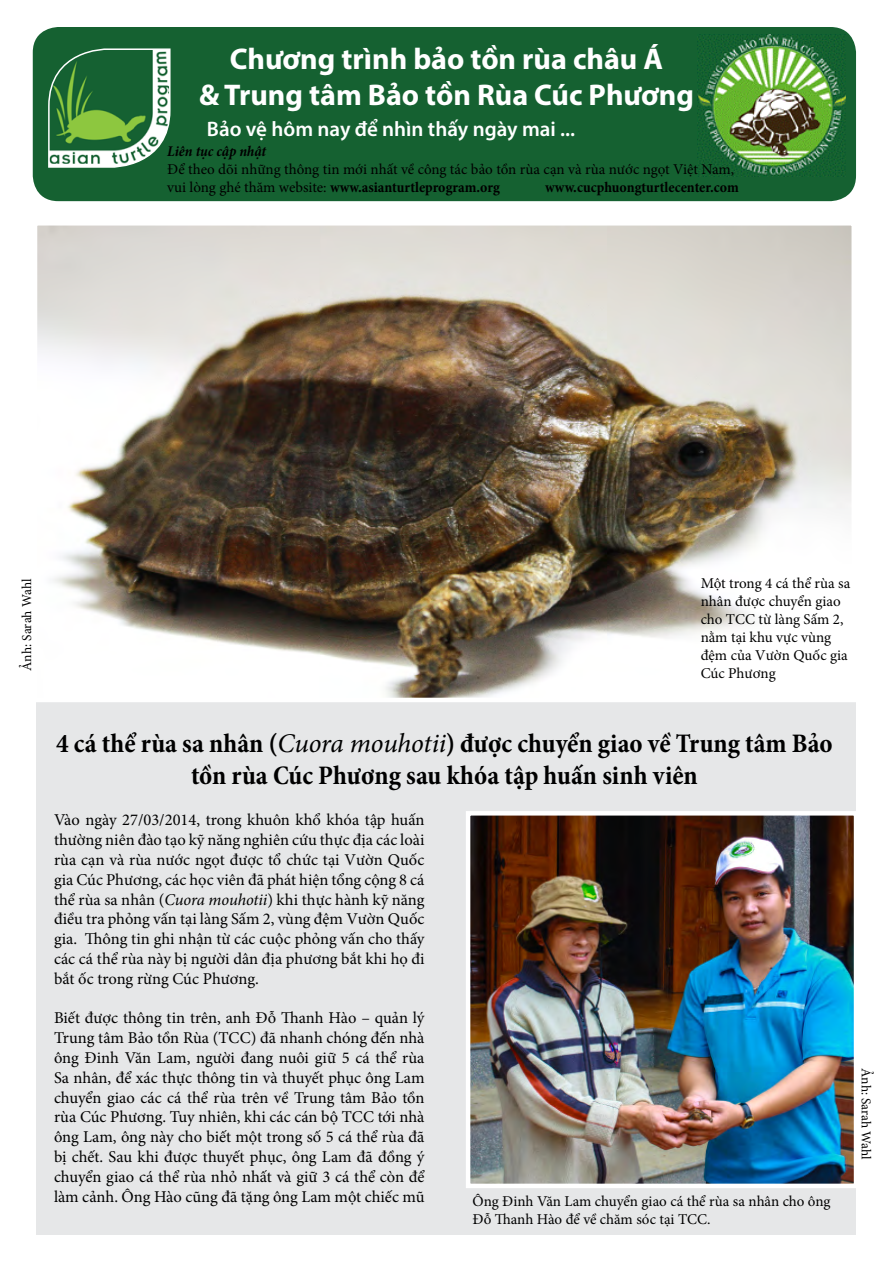
<style>
.page{position:relative;width:893px;height:1263px;background:#fff}
.page>*{position:absolute;margin:0;border:0;box-sizing:border-box;transform-origin:0 0}
.t1{font:700 30px "Myriad Pro";color:#fff}
.PR_Title{font:700 condensed 27px/32.4px "Minion Pro";color:#000;text-align:center}
.t2{font:600 21px "Myriad Pro";color:#fff}
.PR_Paragraph{font:16.5px/19.8px "Minion Pro";color:#000;text-align:justify}
.Photo_text{font:15px/18px "Minion Pro";color:#000}
.t3{font:700 condensed 15px "Minion Pro";color:#000}
.t4{font:italic 700 condensed 15px "Minion Pro";letter-spacing:-.005em;color:#000}
.PHOTO_BY{font:13.5px "Minion Pro";color:#000}
.s1{font-weight:700;font-stretch:condensed}
.s2{font-weight:400;font-style:italic;font-stretch:normal}
.s3{font-style:italic}
</style>
<div class="page">
<div style="left:37px;top:257px;width:819px;height:977px;background:#e6e7e8"></div>
<img style="left:38px;top:226px;width:813px;height:471px">
<div style="left:33px;top:221px;width:823px;height:481px;border:4px solid #fff"></div>
<img style="left:471px;top:816px;width:382px;height:367px">
<div style="left:466px;top:811px;width:392px;height:377px;border:4px solid #fff"></div>
<div style="left:33px;top:27px;width:823px;height:174px;background:#156131;border-radius:26px"></div>
<svg style="left:48px;top:48px;width:123px;height:120px"></svg>
<img style="left:697px;top:34px;width:148px;height:142px">
<p class="t1" style="left:230px;top:40px;width:435px">Chương trình bảo tồn rùa châu Á</p>
<p class="t1" style="left:199px;top:76px;width:496px">&amp; Trung tâm Bảo tồn Rùa Cúc Phương</p>
<p class="t2" style="left:207px;top:116px;width:370px">Bảo vệ hôm nay để nhìn thấy ngày mai ...</p>
<p class="t4" style="left:167px;top:141px;width:100px">Liên tục cập nhật</p>
<p class="Photo_text" style="left:167px;top:161px;width:569px">Để theo dõi những thông tin mới nhất về công tác bảo tồn rùa cạn và rùa nước ngọt Việt Nam, vui lòng ghé thăm website: <span class="s1">www.asianturtleprogram.org</span></p>
<p class="t3" style="left:545px;top:177px;width:195px">www.cucphuongturtlecenter.com</p>
<p class="PHOTO_BY" style="left:18px;top:671px;width:94px;rotate:-90deg">Ảnh: Sarah Wahl</p>
<p class="Photo_text" style="left:701px;top:574px;width:151px">Một trong 4 cá thể rùa sa nhân được chuyển giao cho TCC từ làng Sấm 2, nằm tại khu vực vùng đệm của Vườn Quốc gia<br>Cúc Phương</p>
<p class="PR_Title" style="left:56px;top:727px;width:778px">4 cá thể rùa sa nhân (<span class="s2">Cuora mouhotii</span>) được chuyển giao về Trung tâm Bảo tồn rùa Cúc Phương sau khóa tập huấn sinh viên</p>
<p class="PR_Paragraph" style="left:54px;top:810px;width:372px">Vào ngày 27/03/2014, trong khuôn khổ khóa tập huấn thường niên đào tạo kỹ năng nghiên cứu thực địa các loài rùa cạn và rùa nước ngọt được tổ chức tại Vườn Quốc gia Cúc Phương, các học viên đã phát hiện tổng cộng 8 cá thể rùa sa nhân (<span class="s3">Cuora mouhotii</span>) khi thực hành kỹ năng điều tra phỏng vấn tại làng Sấm 2, vùng đệm Vườn Quốc gia. Thông tin ghi nhận từ các cuộc phỏng vấn cho thấy các cá thể rùa này bị người dân địa phương bắt khi họ đi bắt ốc trong rừng Cúc Phương.</p>
<p class="PR_Paragraph" style="left:54px;top:1008px;width:372px">Biết được thông tin trên, anh Đỗ Thanh Hào – quản lý Trung tâm Bảo tồn Rùa (TCC) đã nhanh chóng đến nhà ông Đinh Văn Lam, người đang nuôi giữ 5 cá thể rùa Sa nhân, để xác thực thông tin và thuyết phục ông Lam chuyển giao các cá thể rùa trên về Trung tâm Bảo tồn rùa Cúc Phương. Tuy nhiên, khi các cán bộ TCC tới nhà ông Lam, ông này cho biết một trong số 5 cá thể rùa đã bị chết. Sau khi được thuyết phục, ông Lam đã đồng ý chuyển giao cá thể rùa nhỏ nhất và giữ 3 cá thể còn để làm cảnh. Ông Hào cũng đã tặng ông Lam một chiếc mũ</p>
<p class="Photo_text" style="left:473px;top:1192px;width:359px">Ông Đinh Văn Lam chuyển giao cá thể rùa sa nhân cho ông<br>Đỗ Thanh Hào để về chăm sóc tại TCC.</p>
<p class="PHOTO_BY" style="left:875px;top:1068px;width:94px;rotate:90deg">Ảnh: Sarah Wahl</p>
</div>
